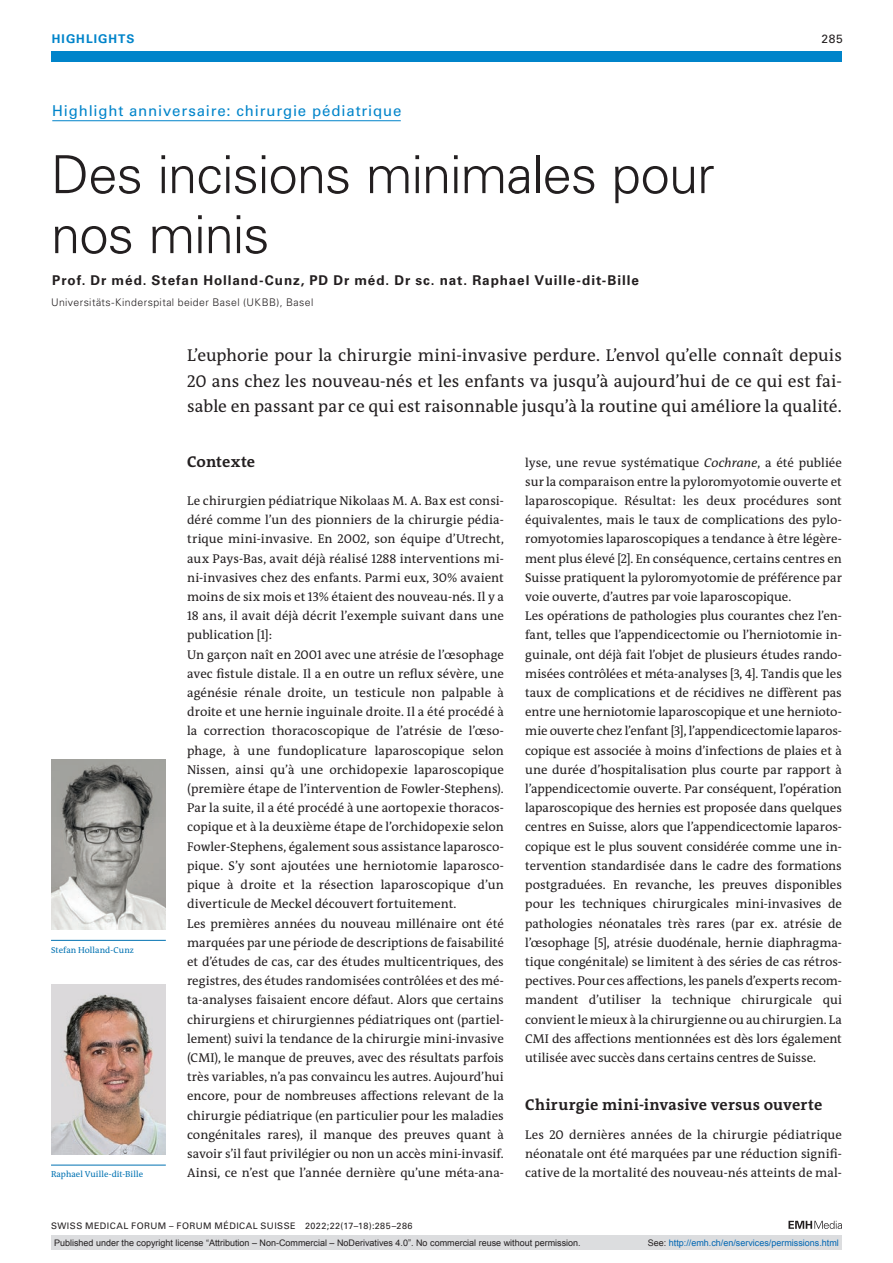
<style>
.page{position:relative;width:893px;height:1263px;background:#fff}
.page>*{position:absolute;margin:0;border:0;box-sizing:border-box;transform-origin:0 0}
.article-title{font:300 52.5px/60px "Univers LT Std";letter-spacing:-.02em;color:#231f20}
.section-pl{font:17.25px/25.5px "The Antiqua B W5 Plain";color:#231f20;text-align:justify}
.section-h1{font:700 15.75px "The Antiqua B W7";letter-spacing:.015em;color:#231f20}
.pre-heading{font:15px "Univers LT Std";letter-spacing:.055em;color:#0084ca}
.author-notes{font:700 13.5px "Univers LT Std";letter-spacing:.065em;color:#231f20}
.section-pn{font:12.75px/19.2px "The Antiqua B W5 Plain";color:#231f20;text-align:justify}
.ressort{font:700 12px "Univers LT Std";letter-spacing:.085em;color:#0084ca}
.ressort-2{font:12px "Univers LT Std";color:#231f20}
.aff{font:300 10.5px "Univers LT Std";letter-spacing:.04em;color:#231f20}
.t1{font:9px "Arial";color:#231f20}
.fusszeile{font:9px "Univers LT Std";letter-spacing:.05em;color:#231f20}
.t2{font:9px "Arial";color:#0066b3}
.portrait-caption{font:8.7px "The Antiqua B W5 Plain";letter-spacing:.01em;color:#0072b2}
.s1{font-style:italic}
.s2{color:#231f20}
</style>
<div class="page">
<div style="left:51px;top:51px;width:791px;height:11px;background:#0084ca"></div>
<svg style="left:788px;top:1221px;width:54px;height:8px"></svg>
<hr style="left:52px;top:120px;width:349px;height:1px;background:#0084ca">
<hr style="left:51px;top:940px;width:115px;height:1px;background:#0072b2">
<img style="left:51px;top:760px;width:115px;height:170px">
<hr style="left:51px;top:1165px;width:115px;height:1px;background:#0072b2">
<img style="left:51px;top:984px;width:115px;height:170px">
<div style="left:51px;top:1235px;width:791px;height:15px;background:#dcdddf"></div>
<p class="ressort" style="left:52px;top:31px;width:84px">HIGHLIGHTS</p>
<p class="ressort-2" style="left:822px;top:31px;width:23px">285</p>
<p class="pre-heading" style="left:52px;top:102px;width:351px">Highlight anniversaire: chirurgie pédiatrique</p>
<p class="article-title" style="left:51px;top:145px;width:665px">Des incisions minimales pour nos minis</p>
<p class="author-notes" style="left:52px;top:272px;width:588px">Prof. Dr méd. Stefan Holland-Cunz, PD Dr méd. Dr sc. nat. Raphael Vuille-dit-Bille</p>
<p class="aff" style="left:51px;top:296px;width:264px">Universitäts-Kinderspital beider Basel (UKBB), Basel</p>
<p class="section-pl" style="left:187px;top:343px;width:656px">L’euphorie pour la chirurgie mini-invasive perdure. L’envol qu’elle connaît depuis 20 ans chez les nouveau-nés et les enfants va jusqu’à aujourd’hui de ce qui est fai&shy;sable en passant par ce qui est raisonnable jusqu’à la routine qui améliore la qualité.</p>
<p class="section-h1" style="left:187px;top:451px;width:70px">Contexte</p>
<p class="section-pn" style="left:187px;top:491px;width:318px">Le chirurgien pédiatrique Nikolaas M. A. Bax est consi&shy;déré comme l’un des pionniers de la chirurgie pédia&shy;trique mini-invasive. En 2002, son équipe d’Utrecht, aux Pays-Bas, avait déjà réalisé 1288 interventions mi&shy;ni-invasives chez des enfants. Parmi eux, 30% avaient moins de six mois et 13% étaient des nouveau-nés. Il y a 18 ans, il avait déjà décrit l’exemple suivant dans une publication [1]:</p>
<p class="section-pn" style="left:187px;top:645px;width:318px">Un garçon naît en 2001 avec une atrésie de l’œsophage avec fistule distale. Il a en outre un reflux sévère, une agénésie rénale droite, un testicule non palpable à droite et une hernie inguinale droite. Il a été procédé à la correction thoracoscopique de l’atrésie de l’œso&shy;phage, à une fundoplicature laparoscopique selon Nissen, ainsi qu’à une orchidopexie laparoscopique (première étape de l’intervention de Fowler-Stephens).<br>Par la suite, il a été procédé à une aortopexie thoracos&shy;copique et à la deuxième étape de l’orchidopexie selon Fowler-Stephens, également sous assistance laparosco&shy;pique. S’y sont ajoutées une herniotomie laparosco&shy;pique à droite et la résection laparoscopique d’un diverticule de Meckel découvert fortuitement.</p>
<p class="section-pn" style="left:187px;top:914px;width:318px">Les premières années du nouveau millénaire ont été marquées par une période de descriptions de faisabilité et d’études de cas, car des études multicentriques, des registres, des études randomisées contrôlées et des mé&shy;ta-analyses faisaient encore défaut. Alors que certains chirurgiens et chirurgiennes pédiatriques ont (partiel&shy;lement) suivi la tendance de la chirurgie mini-invasive (CMI), le manque de preuves, avec des résultats parfois très variables, n’a pas convaincu les autres. Aujourd’hui encore, pour de nombreuses affections relevant de la chirurgie pédiatrique (en particulier pour les maladies congénitales rares), il manque des preuves quant à savoir s’il faut privilégier ou non un accès mini-invasif.<br>Ainsi, ce n’est que l’année dernière qu’une méta-ana-</p>
<p class="section-pn" style="left:525px;top:453px;width:318px">lyse, une revue systématique <span class="s1">Cochrane</span>, a été publiée sur la comparaison entre la pyloromyotomie ouverte et laparoscopique. Résultat: les deux procédures sont équivalentes, mais le taux de complications des pylo&shy;romyotomies laparoscopiques a tendance à être légère&shy;ment plus élevé [2]. En conséquence, certains centres en Suisse pratiquent la pyloromyotomie de préférence par voie ouverte, d’autres par voie laparoscopique.</p>
<p class="section-pn" style="left:525px;top:606px;width:318px">Les opérations de pathologies plus courantes chez l’en&shy;fant, telles que l’appendicectomie ou l’herniotomie in&shy;guinale, ont déjà fait l’objet de plusieurs études rando&shy;misées contrôlées et méta-analyses [3, 4]. Tandis que les taux de complications et de récidives ne diffèrent pas entre une herniotomie laparoscopique et une hernioto&shy;mie ouverte chez l’enfant [3], l’appendicectomie laparos&shy;copique est associée à moins d’infections de plaies et à une durée d’hospitalisation plus courte par rapport à l’appendicectomie ouverte. Par conséquent, l’opération laparoscopique des hernies est proposée dans quelques centres en Suisse, alors que l’appendicectomie laparos&shy;copique est le plus souvent considérée comme une in&shy;tervention standardisée dans le cadre des formations postgraduées. En revanche, les preuves disponibles pour les techniques chirurgicales mini-invasives de pathologies néonatales très rares (par ex. atrésie de l’œsophage [5], atrésie duodénale, hernie diaphragma&shy;tique congénitale) se limitent à des séries de cas rétros&shy;pectives. Pour ces affections, les panels d’experts recom&shy;mandent d’utiliser la technique chirurgicale qui convient le mieux à la chirurgienne ou au chirurgien. La CMI des affections mentionnées est dès lors également utilisée avec succès dans certains centres de Suisse.</p>
<p class="section-h1" style="left:525px;top:1094px;width:299px">Chirurgie mini-invasive versus ouverte</p>
<p class="section-pn" style="left:525px;top:1125px;width:318px">Les 20 dernières années de la chirurgie pédiatrique néonatale ont été marquées par une réduction signifi&shy;cative de la mortalité des nouveau-nés atteints de mal-</p>
<p class="portrait-caption" style="left:51px;top:944px;width:85px">Stefan Holland-Cunz</p>
<p class="portrait-caption" style="left:51px;top:1169px;width:94px">Raphael Vuille-dit-Bille</p>
<p class="fusszeile" style="left:51px;top:1220px;width:363px">SWISS MEDICAL FORUM – FORUM MÉDICAL SUISSE 2022;22(17–18):285–286</p>
<p class="t1" style="left:54px;top:1237px;width:528px">Published under the copyright license “Attribution – Non-Commercial – NoDerivatives 4.0”. No commercial reuse without permission.</p>
<p class="t2" style="left:648px;top:1237px;width:193px"><span class="s2">See:</span> http://emh.ch/en/services/permissions.html</p>
</div>
